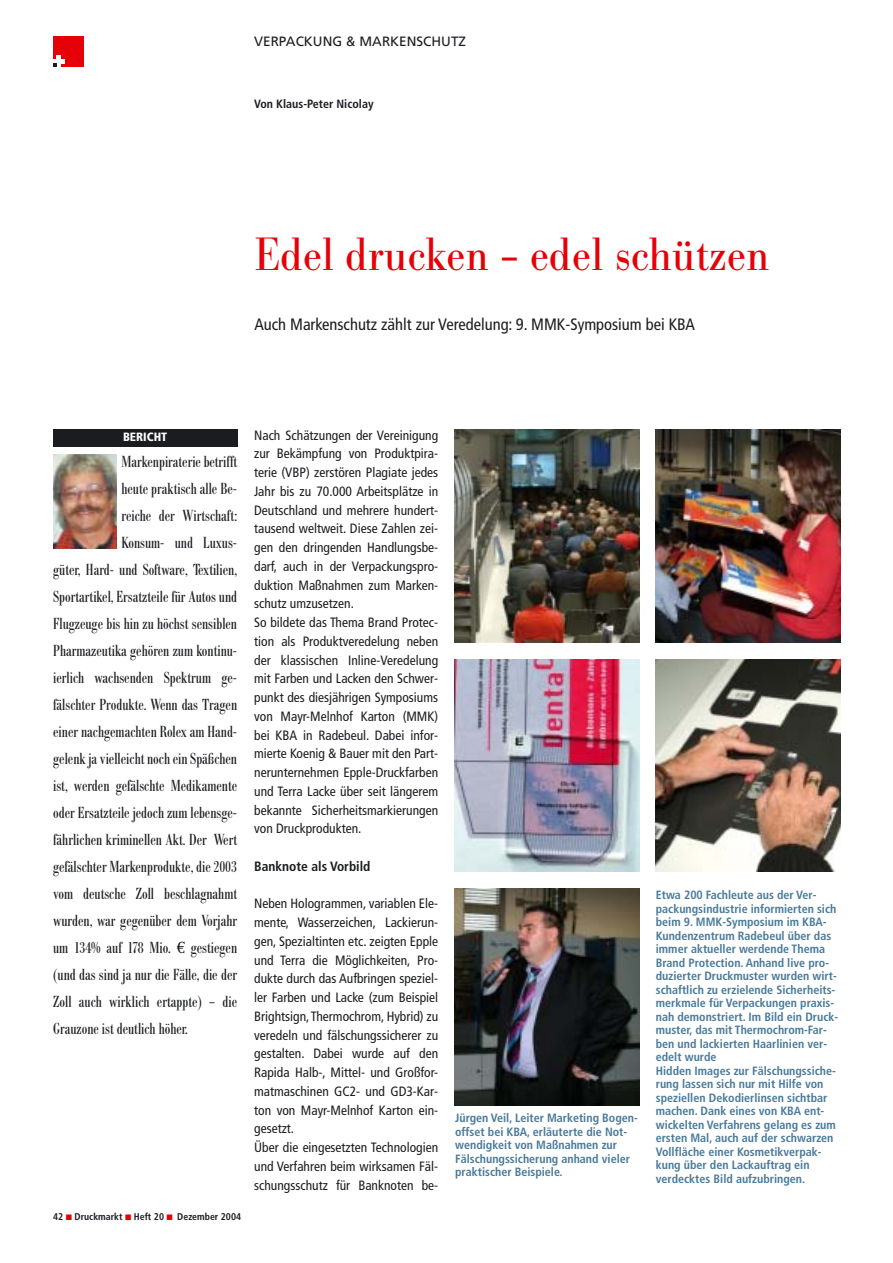
<style>
.page{position:relative;width:893px;height:1263px;background:#fff}
.page>*{position:absolute;margin:0;border:0;box-sizing:border-box;transform-origin:0 0}
.t1{font:48px "Bodoni Nr 1 SB";letter-spacing:-.01em;color:#e60007;scale:.9 1}
.t2{font:16.5px "Bodoni Nr 1 SB Con";color:#1b1c20}
.t3{font:condensed 16.5px "Frutiger";color:#1b1c20}
.t4{font:condensed 13.5px/18.8px "Frutiger";color:#1b1c20}
.t5{font:13.5px "Frutiger";color:#1b1c20}
.t6{font:700 condensed 13.5px "Frutiger";color:#1b1c20}
.t7{font:700 condensed 12px/13.5px "Frutiger";color:#497a9b}
.t8{font:700 condensed 12px "Frutiger";color:#1b1c20}
.t9{font:900 condensed 12px "Frutiger";color:#fff}
.t10{font:700 condensed 9.75px "Frutiger";color:#1b1c20}
.s1{font-family:"Euro Serif"}
</style>
<div class="page">
<div style="left:53px;top:429px;width:184px;height:17px;background:#1b1c20"></div>
<img style="left:455px;top:429px;width:184px;height:213px">
<img style="left:656px;top:429px;width:184px;height:213px">
<img style="left:455px;top:659px;width:184px;height:213px">
<img style="left:656px;top:659px;width:184px;height:213px">
<img style="left:455px;top:889px;width:184px;height:217px">
<div style="left:53px;top:36px;width:31px;height:31px;background:#e60007"></div>
<div style="left:53px;top:59px;width:12px;height:5px;background:#fff"></div>
<hr style="left:57px;top:56px;width:4px;height:11px;background:#fff">
<img style="left:53px;top:455px;width:64px;height:94px">
<p class="t5" style="left:254px;top:36px;width:213px">VERPACKUNG &amp; MARKENSCHUTZ</p>
<p class="t8" style="left:254px;top:99px;width:121px">Von Klaus-Peter Nicolay</p>
<h1 class="t1" style="left:254px;top:235px;width:574px">Edel drucken – edel schützen</h1>
<p class="t3" style="left:254px;top:317px;width:442px">Auch Markenschutz zählt zur Veredelung: 9. MMK-Symposium bei KBA</p>
<p class="t9" style="left:123px;top:432px;width:46px">BERICHT</p>
<p class="t2" style="left:121px;top:455px;width:117px">Markenpiraterie betrifft</p>
<p class="t2" style="left:121px;top:482px;width:117px">heute praktisch alle Be-</p>
<p class="t2" style="left:121px;top:509px;width:117px">reiche der Wirtschaft:</p>
<p class="t2" style="left:121px;top:536px;width:117px">Konsum- und Luxus-</p>
<p class="t2" style="left:53px;top:563px;width:185px">güter, Hard- und Software, Textilien,</p>
<p class="t2" style="left:53px;top:590px;width:185px">Sportartikel, Ersatzteile für Autos und</p>
<p class="t2" style="left:53px;top:617px;width:185px">Flugzeuge bis hin zu höchst sensiblen</p>
<p class="t2" style="left:53px;top:644px;width:185px">Pharmazeutika gehören zum kontinu-</p>
<p class="t2" style="left:53px;top:671px;width:185px">ierlich wachsenden Spektrum ge-</p>
<p class="t2" style="left:53px;top:698px;width:185px">fälschter Produkte. Wenn das Tragen</p>
<p class="t2" style="left:53px;top:725px;width:185px">einer nachgemachten Rolex am Hand-</p>
<p class="t2" style="left:53px;top:752px;width:185px">gelenk ja vielleicht noch ein Späßchen</p>
<p class="t2" style="left:53px;top:779px;width:185px">ist, werden gefälschte Medikamente</p>
<p class="t2" style="left:53px;top:806px;width:185px">oder Ersatzteile jedoch zum lebensge-</p>
<p class="t2" style="left:53px;top:833px;width:185px">fährlichen kriminellen Akt. Der Wert</p>
<p class="t2" style="left:53px;top:860px;width:185px">gefälschter Markenprodukte, die 2003</p>
<p class="t2" style="left:53px;top:887px;width:185px">vom deutsche Zoll beschlagnahmt</p>
<p class="t2" style="left:53px;top:914px;width:185px">wurden, war gegenüber dem Vorjahr</p>
<p class="t2" style="left:53px;top:941px;width:185px">um 134% auf 178 Mio. <span class="s1">€</span> gestiegen</p>
<p class="t2" style="left:53px;top:968px;width:185px">(und das sind ja nur die Fälle, die der</p>
<p class="t2" style="left:53px;top:995px;width:185px">Zoll auch wirklich ertappte) – die</p>
<p class="t2" style="left:53px;top:1022px;width:136px">Grauzone ist deutlich höher.</p>
<p class="t10" style="left:53px;top:1212px;width:112px">42 Druckmarkt Heft 20</p>
<p class="t10" style="left:177px;top:1212px;width:65px">Dezember 2004</p>
<p class="t4" style="left:254px;top:427px;width:185px">Nach Schätzungen der Vereinigung zur Bekämpfung von Produktpira&shy;terie (VBP) zerstören Plagiate jedes Jahr bis zu 70.000 Arbeitsplätze in Deutschland und mehrere hundert&shy;tausend weltweit. Diese Zahlen zei&shy;gen den dringenden Handlungsbe&shy;darf, auch in der Verpackungspro&shy;duktion Maßnahmen zum Marken&shy;schutz umzusetzen.<br>So bildete das Thema Brand Protec&shy;tion als Produktveredelung neben der klassischen Inline-Veredelung mit Farben und Lacken den Schwer&shy;punkt des diesjährigen Symposiums von Mayr-Melnhof Karton (MMK) bei KBA in Radebeul. Dabei infor&shy;mierte Koenig &amp; Bauer mit den Part&shy;nerunternehmen Epple-Druckfarben und Terra Lacke über seit längerem bekannte Sicherheitsmarkierungen von Druckprodukten.</p>
<p class="t6" style="left:254px;top:861px;width:118px">Banknote als Vorbild</p>
<p class="t4" style="left:254px;top:895px;width:185px">Neben Hologrammen, variablen Ele&shy;mente, Wasserzeichen, Lackierun&shy;gen, Spezialtinten etc. zeigten Epple und Terra die Möglichkeiten, Pro&shy;dukte durch das Aufbringen speziel&shy;ler Farben und Lacke (zum Beispiel Brightsign,Thermochrom, Hybrid) zu veredeln und fälschungssicherer zu gestalten. Dabei wurde auf den Rapida Halb-, Mittel- und Großfor&shy;matmaschinen GC2- und GD3-Kar&shy;ton von Mayr-Melnhof Karton ein&shy;gesetzt.<br>Über die eingesetzten Technologien und Verfahren beim wirksamen Fäl&shy;schungsschutz für Banknoten be-</p>
<p class="t7" style="left:455px;top:1112px;width:184px">Jürgen Veil, Leiter Marketing Bogen&shy;offset bei KBA, erläuterte die Not&shy;wendigkeit von Maßnahmen zur<br>Fälschungssicherung anhand vieler praktischer Beispiele.</p>
<p class="t7" style="left:656px;top:889px;width:184px">Etwa 200 Fachleute aus der Ver&shy;packungsindustrie informierten sich beim 9. MMK-Symposium im KBA-Kundenzentrum Radebeul über das immer aktueller werdende Thema Brand Protection. Anhand live pro&shy;duzierter Druckmuster wurden wirt&shy;schaftlich zu erzielende Sicherheits&shy;merkmale für Verpackungen praxis&shy;nah demonstriert. Im Bild ein Druck&shy;muster, das mit Thermochrom-Far&shy;ben und lackierten Haarlinien ver&shy;edelt wurde<br>Hidden Images zur Fälschungssiche&shy;rung lassen sich nur mit Hilfe von speziellen Dekodierlinsen sichtbar machen. Dank eines von KBA ent&shy;wickelten Verfahrens gelang es zum ersten Mal, auch auf der schwarzen Vollfläche einer Kosmetikverpak&shy;kung über den Lackauftrag ein verdecktes Bild aufzubringen.</p>
</div>
